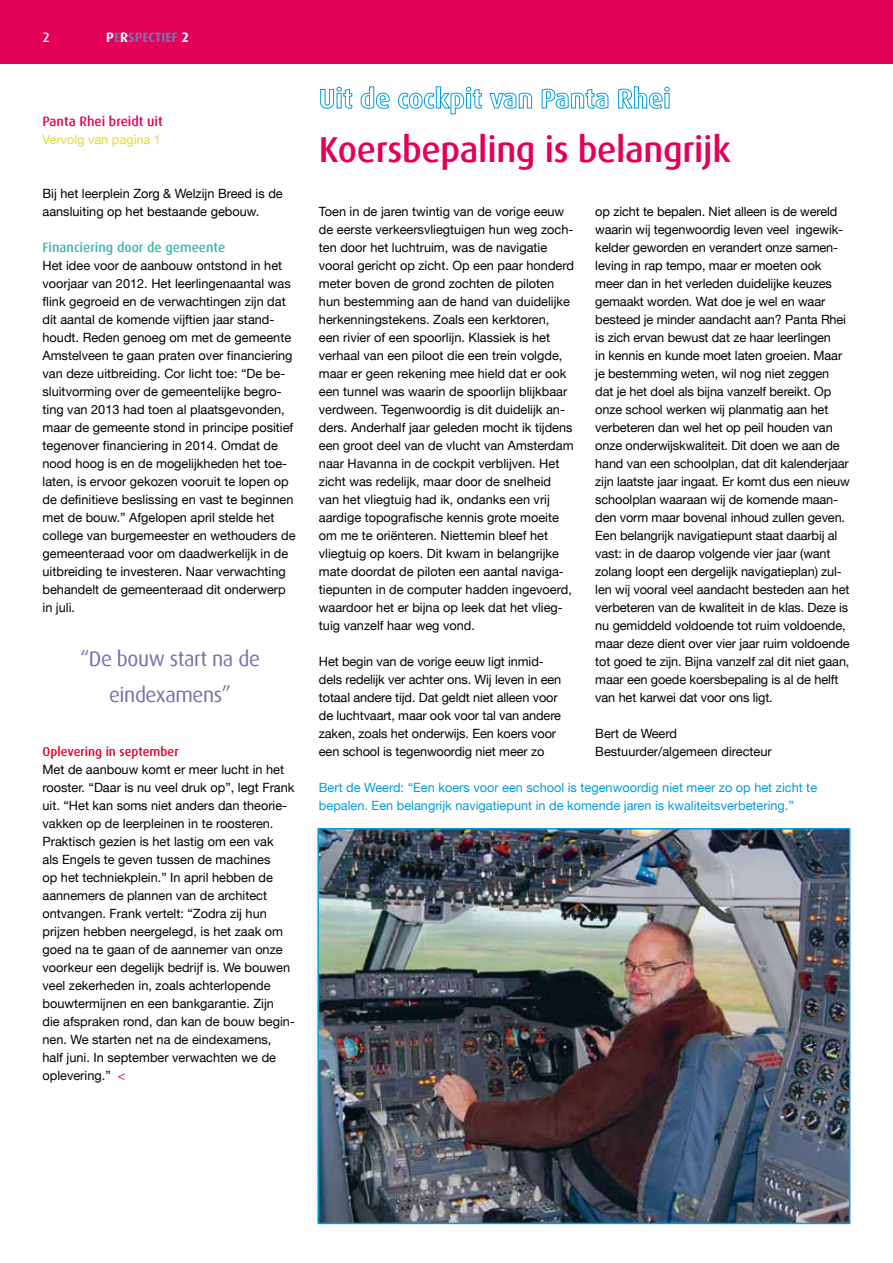
<style>
.page{position:relative;width:893px;height:1263px;background:#fff}
.page>*{position:absolute;margin:0;border:0;box-sizing:border-box;transform-origin:0 0}
.t1{font:500 36px "Dax";letter-spacing:-.01em;color:#e30059}
.t2{font:21px/36px "Dax";letter-spacing:-.02em;color:#7a6fac;text-align:center}
.t3{font:500 13.5px "Dax";color:#3eb5ac}
.t4{font:500 13.5px "Dax";color:#e30059}
.t5{font:700 13.5px "Dax";color:#7c70ad}
.t6{font:500 13.5px "Dax";color:#fff}
.t7{font:12.75px/18px "Helvetica Neue LT";color:#000}
.t8{font:12.75px/18px "Helvetica Neue LT";color:#009ddb}
.t9{font:500 12.75px "Dax";color:#dc002f}
.t10{font:12.75px "Helvetica Neue LT";color:#dedd3a}
.s1{color:#fff}
.s2{color:#e30059}
</style>
<div class="page">
<div style="left:0;top:0;width:893px;height:64px;background:#e30059"></div>
<svg style="left:320px;top:87px;width:33px;height:22px"></svg>
<svg style="left:360px;top:86px;width:30px;height:23px"></svg>
<svg style="left:398px;top:86px;width:84px;height:29px"></svg>
<svg style="left:489px;top:92px;width:43px;height:17px"></svg>
<svg style="left:541px;top:88px;width:68px;height:21px"></svg>
<svg style="left:618px;top:86px;width:52px;height:23px"></svg>
<img style="left:320px;top:831px;width:527px;height:390px">
<div style="left:317px;top:828px;width:533px;height:396px;border:2px solid #009ddb"></div>
<p class="t6" style="left:43px;top:30px;width:9px">2</p>
<p class="t5" style="left:106px;top:30px;width:84px"><span class="s1">P</span>E<span class="s1">R</span>SPECTIEF <span class="s1">2</span></p>
<p class="t4" style="left:43px;top:114px;width:122px">Panta Rhei breidt uit</p>
<p class="t10" style="left:43px;top:132px;width:120px">Vervolg van pagina 1</p>
<h1 class="t1" style="left:319px;top:129px;width:413px">Koersbepaling is belangrijk</h1>
<p class="t7" style="left:595px;top:202px;width:256px">op zicht te bepalen. Niet alleen is de wereld waarin wij tegenwoordig leven veel ingewik&shy;kelder geworden en verandert onze samen&shy;leving in rap tempo, maar er moeten ook meer dan in het verleden duidelijke keuzes gemaakt worden. Wat doe je wel en waar besteed je minder aandacht aan? Panta Rhei is zich ervan bewust dat ze haar leerlingen<br>in kennis en kunde moet laten groeien. Maar je bestemming weten, wil nog niet zeggen dat je het doel als bijna vanzelf bereikt. Op onze school werken wij planmatig aan het verbeteren dan wel het op peil houden van onze onderwijskwaliteit. Dit doen we aan de hand van een schoolplan, dat dit kalenderjaar zijn laatste jaar ingaat. Er komt dus een nieuw schoolplan waaraan wij de komende maan&shy;den vorm maar bovenal inhoud zullen geven.<br>Een belangrijk navigatiepunt staat daarbij al vast: in de daarop volgende vier jaar (want zolang loopt een dergelijk navigatieplan) zul&shy;len wij vooral veel aandacht besteden aan het verbeteren van de kwaliteit in de klas. Deze is nu gemiddeld voldoende tot ruim voldoende, maar deze dient over vier jaar ruim voldoende tot goed te zijn. Bijna vanzelf zal dit niet gaan, maar een goede koersbepaling is al de helft van het karwei dat voor ons ligt.</p>
<p class="t7" style="left:595px;top:724px;width:178px">Bert de Weerd<br>Bestuurder/algemeen directeur</p>
<p class="t8" style="left:319px;top:778px;width:500px">Bert de Weerd: “Een koers voor een school is tegenwoordig niet meer zo op het zicht te bepalen. Een belangrijk navigatiepunt in de komende jaren is kwaliteitsverbetering.”</p>
<p class="t7" style="left:43px;top:184px;width:242px">Bij het leerplein Zorg &amp; Welzijn Breed is de aansluiting op het bestaande gebouw.</p>
<p class="t3" style="left:43px;top:240px;width:184px">Financiering door de gemeente</p>
<p class="t7" style="left:43px;top:256px;width:255px">Het idee voor de aanbouw ontstond in het voorjaar van 2012. Het leerlingenaantal was flink gegroeid en de verwachtingen zijn dat dit aantal de komende vijftien jaar stand&shy;houdt. Reden genoeg om met de gemeente Amstelveen te gaan praten over financiering van deze uitbreiding. Cor licht toe: “De be&shy;sluitvorming over de gemeentelijke begro&shy;ting van 2013 had toen al plaatsgevonden, maar de gemeente stond in principe positief tegenover financiering in 2014. Omdat de nood hoog is en de mogelijkheden het toe&shy;laten, is ervoor gekozen vooruit te lopen op de definitieve beslissing en vast te beginnen met de bouw.” Afgelopen april stelde het college van burgemeester en wethouders de gemeenteraad voor om daadwerkelijk in de uitbreiding te investeren. Naar verwachting behandelt de gemeenteraad dit onderwerp in juli.</p>
<p class="t7" style="left:319px;top:202px;width:257px">Toen in de jaren twintig van de vorige eeuw de eerste verkeersvliegtuigen hun weg zoch&shy;ten door het luchtruim, was de navigatie vooral gericht op zicht. Op een paar honderd meter boven de grond zochten de piloten hun bestemming aan de hand van duidelijke herkenningstekens. Zoals een kerktoren,<br>een rivier of een spoorlijn. Klassiek is het verhaal van een piloot die een trein volgde, maar er geen rekening mee hield dat er ook een tunnel was waarin de spoorlijn blijkbaar verdween. Tegenwoordig is dit duidelijk an&shy;ders. Anderhalf jaar geleden mocht ik tijdens een groot deel van de vlucht van Amsterdam naar Havanna in de cockpit verblijven. Het zicht was redelijk, maar door de snelheid van het vliegtuig had ik, ondanks een vrij aardige topografische kennis grote moeite om me te oriënteren. Niettemin bleef het vliegtuig op koers. Dit kwam in belangrijke mate doordat de piloten een aantal naviga&shy;tiepunten in de computer hadden ingevoerd, waardoor het er bijna op leek dat het vlieg&shy;tuig vanzelf haar weg vond.</p>
<p class="t7" style="left:319px;top:652px;width:244px">Het begin van de vorige eeuw ligt inmid&shy;dels redelijk ver achter ons. Wij leven in een totaal andere tijd. Dat geldt niet alleen voor de luchtvaart, maar ook voor tal van andere zaken, zoals het onderwijs. Een koers voor een school is tegenwoordig niet meer zo</p>
<h2 class="t2" style="left:80px;top:641px;width:181px">“De bouw start na de eindexamens”</h2>
<p class="t9" style="left:43px;top:744px;width:138px">Oplevering in september</p>
<p class="t7" style="left:43px;top:760px;width:254px">Met de aanbouw komt er meer lucht in het rooster. “Daar is nu veel druk op”, legt Frank uit. “Het kan soms niet anders dan theorie&shy;vakken op de leerpleinen in te roosteren.<br>Praktisch gezien is het lastig om een vak<br>als Engels te geven tussen de machines<br>op het techniekplein.” In april hebben de aannemers de plannen van de architect ontvangen. Frank vertelt: “Zodra zij hun prijzen hebben neergelegd, is het zaak om goed na te gaan of de aannemer van onze voorkeur een degelijk bedrijf is. We bouwen veel zekerheden in, zoals achterlopende bouwtermijnen en een bankgarantie. Zijn<br>die afspraken rond, dan kan de bouw begin&shy;nen. We starten net na de eindexamens, half juni. In september verwachten we de oplevering.” <span class="s2">&lt;</span></p>
</div>
